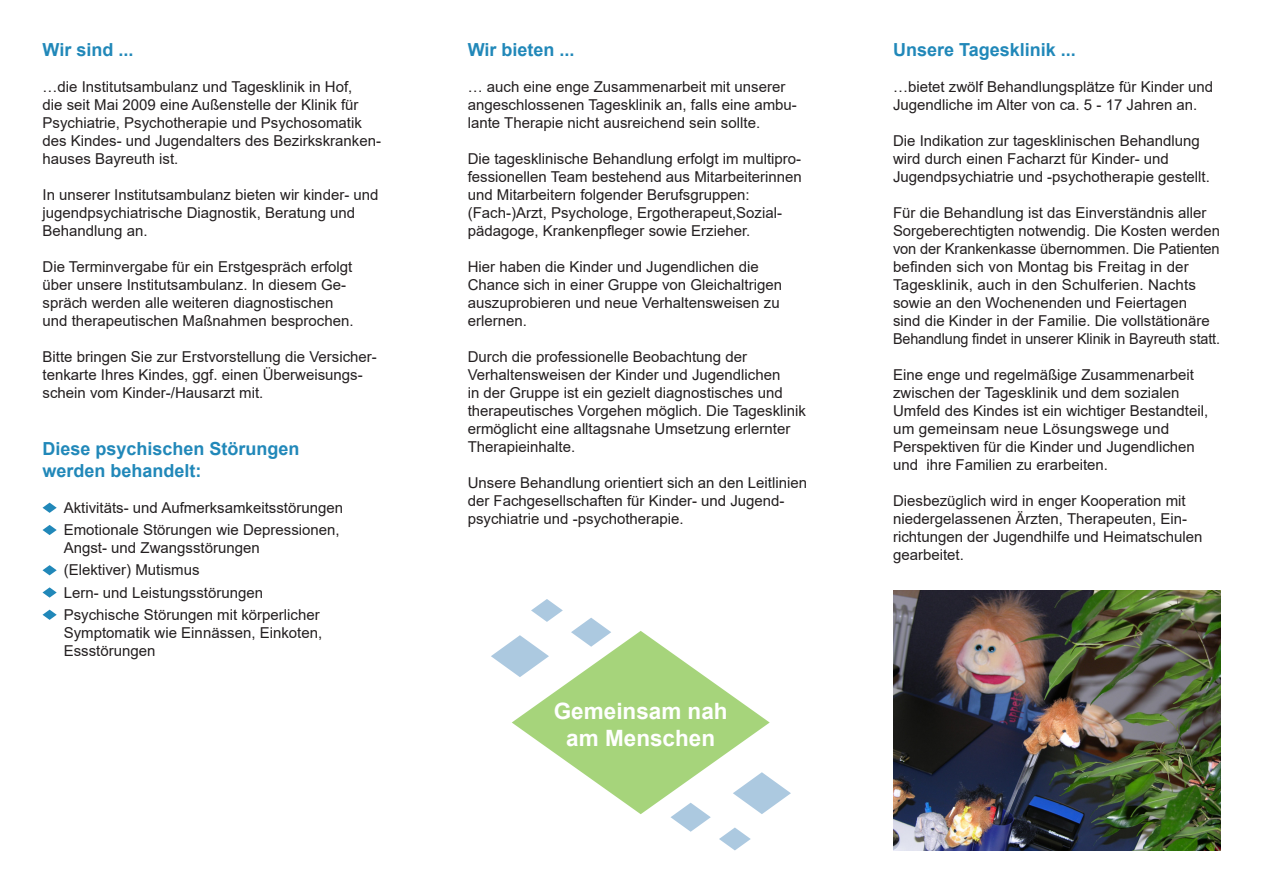
<style>
.page{position:relative;width:1263px;height:893px;background:#fff}
.page>*{position:absolute;margin:0;border:0;box-sizing:border-box;transform-origin:0 0}
.Überschriften{font:700 22.5px "Arial";color:#fff}
.Unterüberschrift{font:700 18px "Arial";color:#2188b9}
.Aufzählung{font:15px/18px "Arial";color:#231f20}
</style>
<div class="page">
<svg style="left:43px;top:503px;width:14px;height:10px"></svg>
<svg style="left:43px;top:525px;width:14px;height:10px"></svg>
<svg style="left:43px;top:565px;width:14px;height:10px"></svg>
<svg style="left:43px;top:587px;width:14px;height:11px"></svg>
<svg style="left:43px;top:610px;width:14px;height:10px"></svg>
<svg style="left:512px;top:631px;width:258px;height:183px;fill:#a6d47b"></svg>
<svg style="left:733px;top:772px;width:58px;height:42px"></svg>
<svg style="left:719px;top:827px;width:32px;height:23px"></svg>
<svg style="left:670px;top:803px;width:41px;height:29px"></svg>
<svg style="left:491px;top:635px;width:58px;height:42px"></svg>
<svg style="left:531px;top:599px;width:32px;height:23px"></svg>
<svg style="left:571px;top:618px;width:40px;height:29px"></svg>
<img style="left:893px;top:590px;width:327px;height:260px">
<p class="Unterüberschrift" style="left:43px;top:37px;width:92px">Wir sind ...</p>
<p class="Aufzählung" style="left:43px;top:77px;width:311px">…die Institutsambulanz und Tagesklinik in Hof,</p>
<p class="Aufzählung" style="left:43px;top:95px;width:340px">die seit Mai 2009 eine Außenstelle der Klinik für Psychiatrie, Psychotherapie und Psychosomatik des Kindes- und Jugendalters des Bezirkskranken&shy;hauses Bayreuth ist.</p>
<p class="Aufzählung" style="left:43px;top:185px;width:337px">In unserer Institutsambulanz bieten wir kinder- und</p>
<p class="Aufzählung" style="left:43px;top:203px;width:314px">jugendpsychiatrische Diagnostik, Beratung und<br>Behandlung an.</p>
<p class="Aufzählung" style="left:43px;top:257px;width:311px">Die Terminvergabe für ein Erstgespräch erfolgt</p>
<p class="Aufzählung" style="left:43px;top:275px;width:305px">über unsere Institutsambulanz. In diesem Ge&shy;spräch werden alle weiteren diagnostischen</p>
<p class="Aufzählung" style="left:43px;top:311px;width:312px">und therapeutischen Maßnahmen besprochen.</p>
<p class="Aufzählung" style="left:43px;top:347px;width:336px">Bitte bringen Sie zur Erstvorstellung die Versicher&shy;tenkarte Ihres Kindes, ggf. einen Überweisungs&shy;schein vom Kinder-/Hausarzt mit.</p>
<p class="Unterüberschrift" style="left:43px;top:436px;width:259px">Diese psychischen Störungen</p>
<p class="Unterüberschrift" style="left:43px;top:458px;width:161px">werden behandelt:</p>
<p class="Aufzählung" style="left:64px;top:498px;width:281px">Aktivitäts- und Aufmerksamkeitsstörungen</p>
<p class="Aufzählung" style="left:64px;top:521px;width:277px">Emotionale Störungen wie Depressionen,<br>Angst- und Zwangsstörungen</p>
<p class="Aufzählung" style="left:64px;top:561px;width:137px">(Elektiver) Mutismus</p>
<p class="Aufzählung" style="left:64px;top:583px;width:201px">Lern- und Leistungsstörungen</p>
<p class="Aufzählung" style="left:64px;top:605px;width:260px">Psychische Störungen mit körperlicher<br>Symptomatik wie Einnässen, Einkoten,<br>Essstörungen</p>
<p class="Unterüberschrift" style="left:468px;top:37px;width:108px">Wir bieten ...</p>
<p class="Aufzählung" style="left:468px;top:77px;width:319px">… auch eine enge Zusammenarbeit mit unserer</p>
<p class="Aufzählung" style="left:468px;top:95px;width:331px">angeschlossenen Tagesklinik an, falls eine ambu&shy;lante Therapie nicht ausreichend sein sollte.</p>
<p class="Aufzählung" style="left:468px;top:149px;width:336px">Die tagesklinische Behandlung erfolgt im multipro&shy;fessionellen Team bestehend aus Mitarbeiterinnen</p>
<p class="Aufzählung" style="left:468px;top:185px;width:283px">und Mitarbeitern folgender Berufsgruppen:</p>
<p class="Aufzählung" style="left:468px;top:203px;width:316px">(Fach-)Arzt, Psychologe, Ergotherapeut,Sozial&shy;pädagoge, Krankenpfleger sowie Erzieher.</p>
<p class="Aufzählung" style="left:468px;top:257px;width:292px">Hier haben die Kinder und Jugendlichen die</p>
<p class="Aufzählung" style="left:468px;top:275px;width:316px">Chance sich in einer Gruppe von Gleichaltrigen</p>
<p class="Aufzählung" style="left:468px;top:293px;width:313px">auszuprobieren und neue Verhaltensweisen zu</p>
<p class="Aufzählung" style="left:468px;top:311px;width:61px">erlernen.</p>
<p class="Aufzählung" style="left:468px;top:347px;width:281px">Durch die professionelle Beobachtung der</p>
<p class="Aufzählung" style="left:468px;top:365px;width:340px">Verhaltensweisen der Kinder und Jugendlichen<br>in der Gruppe ist ein gezielt diagnostisches und therapeutisches Vorgehen möglich. Die Tagesklinik ermöglicht eine alltagsnahe Umsetzung erlernter Therapieinhalte.</p>
<p class="Aufzählung" style="left:468px;top:473px;width:341px">Unsere Behandlung orientiert sich an den Leitlinien der Fachgesellschaften für Kinder- und Jugend&shy;psychiatrie und -psychotherapie.</p>
<p class="Überschriften" style="left:554px;top:695px;width:175px">Gemeinsam nah</p>
<p class="Überschriften" style="left:566px;top:722px;width:150px">am Menschen</p>
<p class="Unterüberschrift" style="left:893px;top:37px;width:184px">Unsere Tagesklinik ...</p>
<p class="Aufzählung" style="left:893px;top:77px;width:322px">…bietet zwölf Behandlungsplätze für Kinder und<br>Jugendliche im Alter von ca. 5 - 17 Jahren an.</p>
<p class="Aufzählung" style="left:893px;top:131px;width:308px">Die Indikation zur tagesklinischen Behandlung</p>
<p class="Aufzählung" style="left:893px;top:149px;width:318px">wird durch einen Facharzt für Kinder- und<br>Jugendpsychiatrie und -psychotherapie gestellt.</p>
<p class="Aufzählung" style="left:893px;top:203px;width:315px">Für die Behandlung ist das Einverständnis aller</p>
<p class="Aufzählung" style="left:893px;top:221px;width:329px">Sorgeberechtigten notwendig. Die Kosten werden von der Krankenkasse übernommen. Die Patienten befinden sich von Montag bis Freitag in der Tagesklinik, auch in den Schulferien. Nachts sowie an den Wochenenden und Feiertagen<br>sind die Kinder in der Familie. Die vollstätionäre Behandlung findet in unserer Klinik in Bayreuth statt.</p>
<p class="Aufzählung" style="left:893px;top:365px;width:302px">Eine enge und regelmäßige Zusammenarbeit</p>
<p class="Aufzählung" style="left:893px;top:383px;width:288px">zwischen der Tagesklinik und dem sozialen</p>
<p class="Aufzählung" style="left:893px;top:401px;width:317px">Umfeld des Kindes ist ein wichtiger Bestandteil,</p>
<p class="Aufzählung" style="left:893px;top:419px;width:303px">um gemeinsam neue Lösungswege und<br>Perspektiven für die Kinder und Jugendlichen und ihre Familien zu erarbeiten.</p>
<p class="Aufzählung" style="left:893px;top:491px;width:294px">Diesbezüglich wird in enger Kooperation mit</p>
<p class="Aufzählung" style="left:893px;top:509px;width:311px">niedergelassenen Ärzten, Therapeuten, Ein&shy;richtungen der Jugendhilfe und Heimatschulen</p>
<p class="Aufzählung" style="left:893px;top:545px;width:72px">gearbeitet.</p>
</div>
